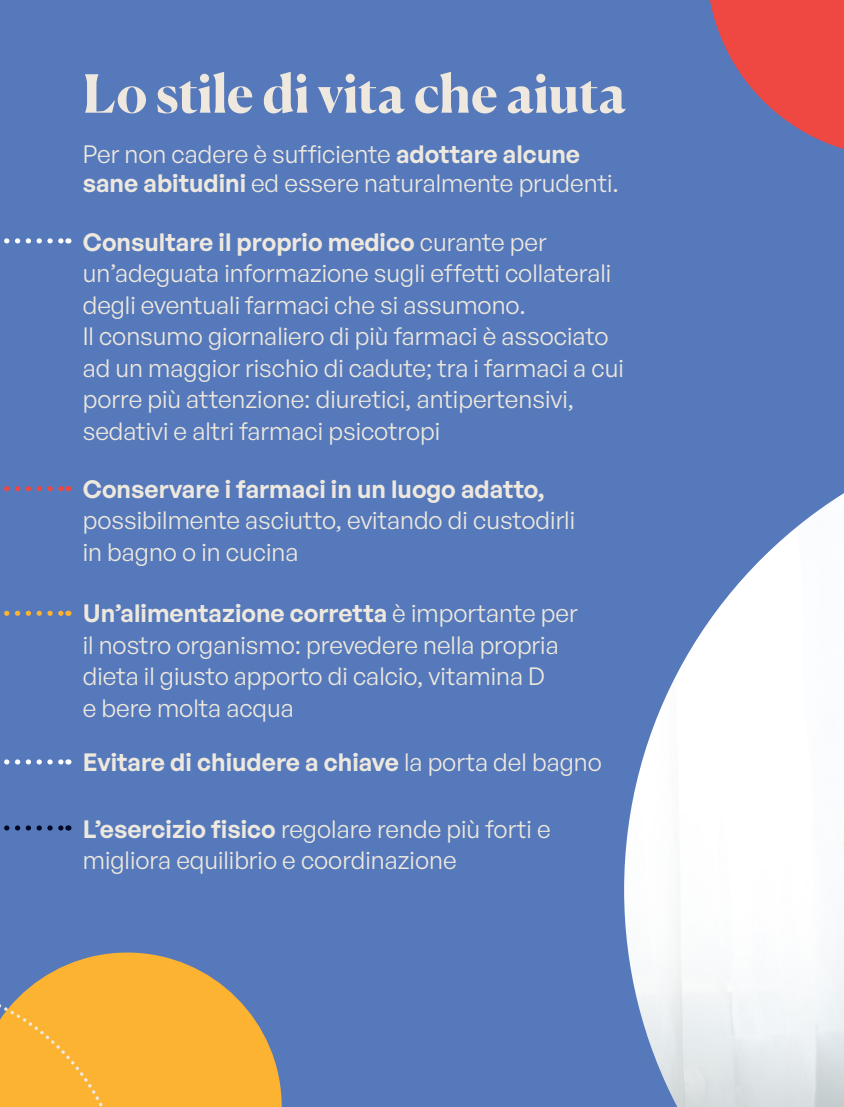
<style>
.page{position:relative;width:844px;height:1107px;background:#fff}
.page>*{position:absolute;margin:0;border:0;box-sizing:border-box;transform-origin:0 0}
.t1{font:700 52.5px "Canela";letter-spacing:-.005em;color:#eee8de}
.t2{font:24.5px/31.5px "General Sans";color:#eee8de}
.t3{font:600 24.5px "General Sans";color:#eee8de}
.s1{font-weight:600}
.s2{font-weight:400}
</style>
<div class="page">
<div style="left:0;top:0;width:843px;height:1106px;background:#5579ba"></div>
<svg style="left:4px;top:486px;width:65px;height:5px"></svg>
<svg style="left:4px;top:759px;width:65px;height:5px"></svg>
<svg style="left:4px;top:238px;width:65px;height:5px"></svg>
<svg style="left:4px;top:610px;width:65px;height:5px"></svg>
<svg style="left:4px;top:825px;width:65px;height:5px"></svg>
<svg style="left:710px;top:0;width:133px;height:149px"></svg>
<svg style="left:41px;top:952px;width:241px;height:154px;fill:#fcb331"></svg>
<div style="left:0;top:979px;width:129px;height:128px;background:#fcb331"></div>
<img style="left:624px;top:494px;width:219px;height:612px">
<p class="t1" style="left:83px;top:52px;width:545px">Lo stile di vita che aiuta</p>
<p class="t2" style="left:83px;top:137px;width:499px">Per non cadere è sufficiente <span class="s1">adottare alcune</span></p>
<p class="t2" style="left:83px;top:167px;width:537px"><span class="s1">sane abitudini</span> ed essere naturalmente prudenti.</p>
<p class="t2" style="left:83px;top:225px;width:542px"><span class="s1">Consultare il proprio medico</span> curante per un’adeguata informazione sugli effetti collaterali degli eventuali farmaci che si assumono.<br>Il consumo giornaliero di più farmaci è associato ad un maggior rischio di cadute; tra i farmaci a cui porre più attenzione: diuretici, antipertensivi,</p>
<p class="t2" style="left:83px;top:414px;width:359px">sedativi e altri farmaci psicotropi</p>
<p class="t2" style="left:83px;top:472px;width:494px"><span class="s1">Conservare i farmaci in un luogo adatto, </span>possibilmente asciutto, evitando di custodirli</p>
<p class="t2" style="left:83px;top:535px;width:217px">in bagno o in cucina</p>
<p class="t2" style="left:83px;top:596px;width:496px"><span class="s1">Un’alimentazione corretta</span> è importante per il nostro organismo: prevedere nella propria dieta il giusto apporto di calcio, vitamina D</p>
<p class="t2" style="left:83px;top:691px;width:212px">e bere molta acqua</p>
<p class="t3" style="left:83px;top:746px;width:520px">Evitare di chiudere a chiave <span class="s2">la porta del bagno</span></p>
<p class="t2" style="left:83px;top:812px;width:469px"><span class="s1">L’esercizio fisico</span> regolare rende più forti e migliora equilibrio e coordinazione</p>
</div>
